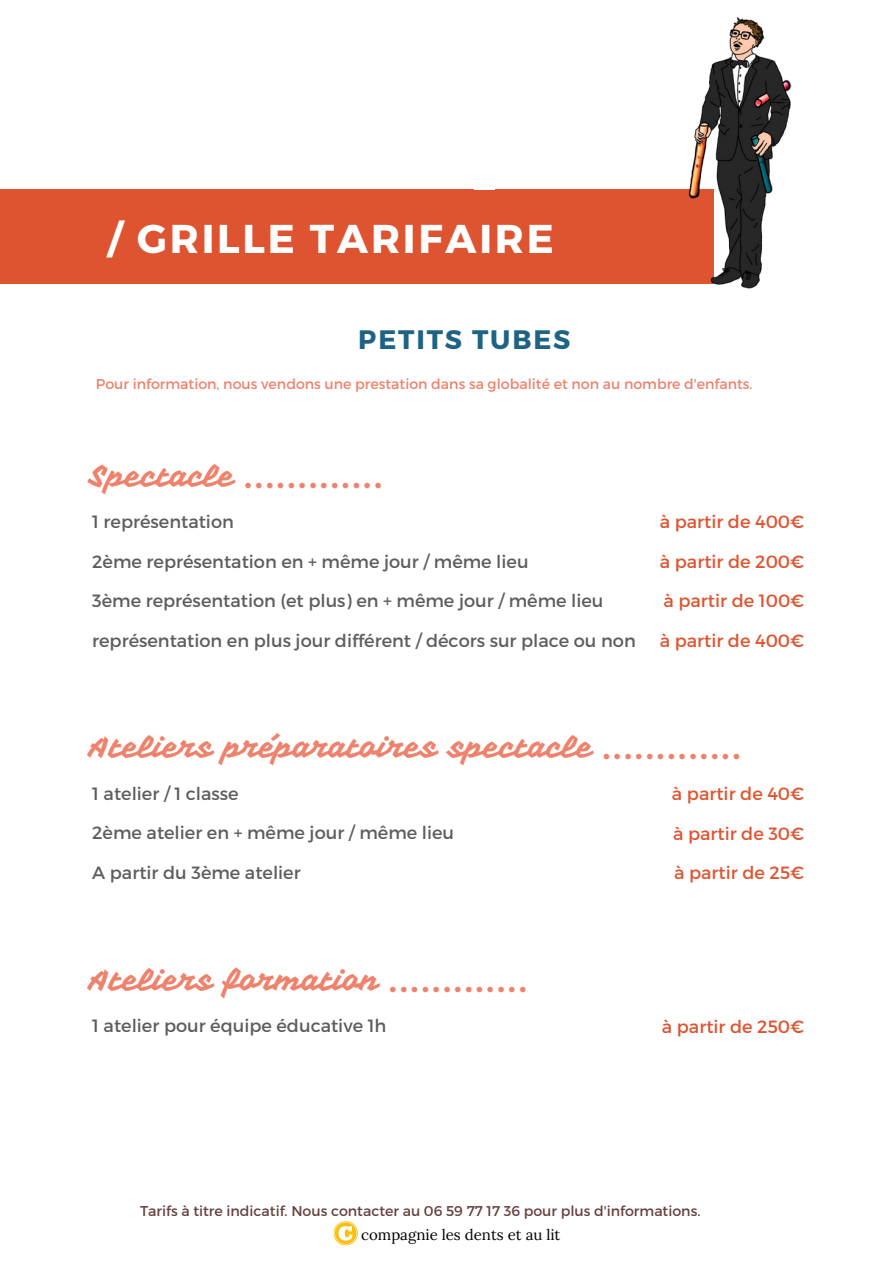
<style>
.page{position:relative;width:894px;height:1264px;background:#fff}
.page>*{position:absolute;margin:0;border:0;box-sizing:border-box;transform-origin:0 0}
.t1{font:700 40.2px "Montserrat";letter-spacing:.07em;color:#fff}
.t2{font:29.55px "Vampiro One";color:#ee826c}
.t3{font:700 26.7px "Montserrat";letter-spacing:.07em;color:#1e6384}
.t4{font:17.7px "Montserrat";color:#5c5d60}
.t5{font:17.7px "Montserrat";color:#df5430}
.t6{font:15px "Lora";color:#000}
.t7{font:14.25px "Montserrat";color:#ee826c}
.t8{font:14.25px "Montserrat";color:#66413e}
</style>
<div class="page">
<div style="left:0;top:190px;width:713px;height:93px;background:#df5430"></div>
<svg style="left:333px;top:1221px;width:25px;height:24px"></svg>
<img style="left:687px;top:16px;width:105px;height:272px">
<p class="t1" style="left:108px;top:212px;width:447px">/ GRILLE TARIFAIRE</p>
<p class="t3" style="left:358px;top:322px;width:213px">PETITS TUBES</p>
<h4 class="t7" style="left:96px;top:374px;width:658px">Pour information, nous vendons une prestation dans sa globalité et non au nombre d'enfants.</h4>
<p class="t2" style="left:89px;top:458px;width:298px">Spectacle .............</p>
<h1 class="t4" style="left:92px;top:510px;width:143px">1 représentation</h1>
<h1 class="t4" style="left:92px;top:550px;width:438px">2ème représentation en + même jour / même lieu</h1>
<h1 class="t4" style="left:92px;top:589px;width:512px">3ème représentation (et plus) en + même jour / même lieu</h1>
<h1 class="t4" style="left:92px;top:629px;width:545px">représentation en plus jour différent / décors sur place ou non</h1>
<h2 class="t5" style="left:659px;top:510px;width:146px">à partir de 400€</h2>
<h2 class="t5" style="left:659px;top:550px;width:146px">à partir de 200€</h2>
<h2 class="t5" style="left:663px;top:589px;width:142px">à partir de 100€</h2>
<h2 class="t5" style="left:659px;top:629px;width:146px">à partir de 400€</h2>
<h4 class="t2" style="left:89px;top:729px;width:656px">Ateliers préparatoires spectacle .............</h4>
<h3 class="t4" style="left:92px;top:781px;width:148px">1 atelier / 1 classe</h3>
<h3 class="t4" style="left:92px;top:821px;width:363px">2ème atelier en + même jour / même lieu</h3>
<h3 class="t4" style="left:92px;top:861px;width:210px">A partir du 3ème atelier</h3>
<h4 class="t5" style="left:671px;top:782px;width:134px">à partir de 40€</h4>
<h4 class="t5" style="left:672px;top:822px;width:133px">à partir de 30€</h4>
<h4 class="t5" style="left:674px;top:861px;width:131px">à partir de 25€</h4>
<h4 class="t2" style="left:89px;top:961px;width:443px">Ateliers formation .............</h4>
<h3 class="t4" style="left:92px;top:1013px;width:295px">1 atelier pour équipe éducative 1h</h3>
<h4 class="t5" style="left:661px;top:1014px;width:144px">à partir de 250€</h4>
<p class="t8" style="left:140px;top:1201px;width:561px">Tarifs à titre indicatif. Nous contacter au 06 59 77 17 36 pour plus d'informations.</p>
<h3 class="t6" style="left:361px;top:1224px;width:201px">compagnie les dents et au lit</h3>
</div>
